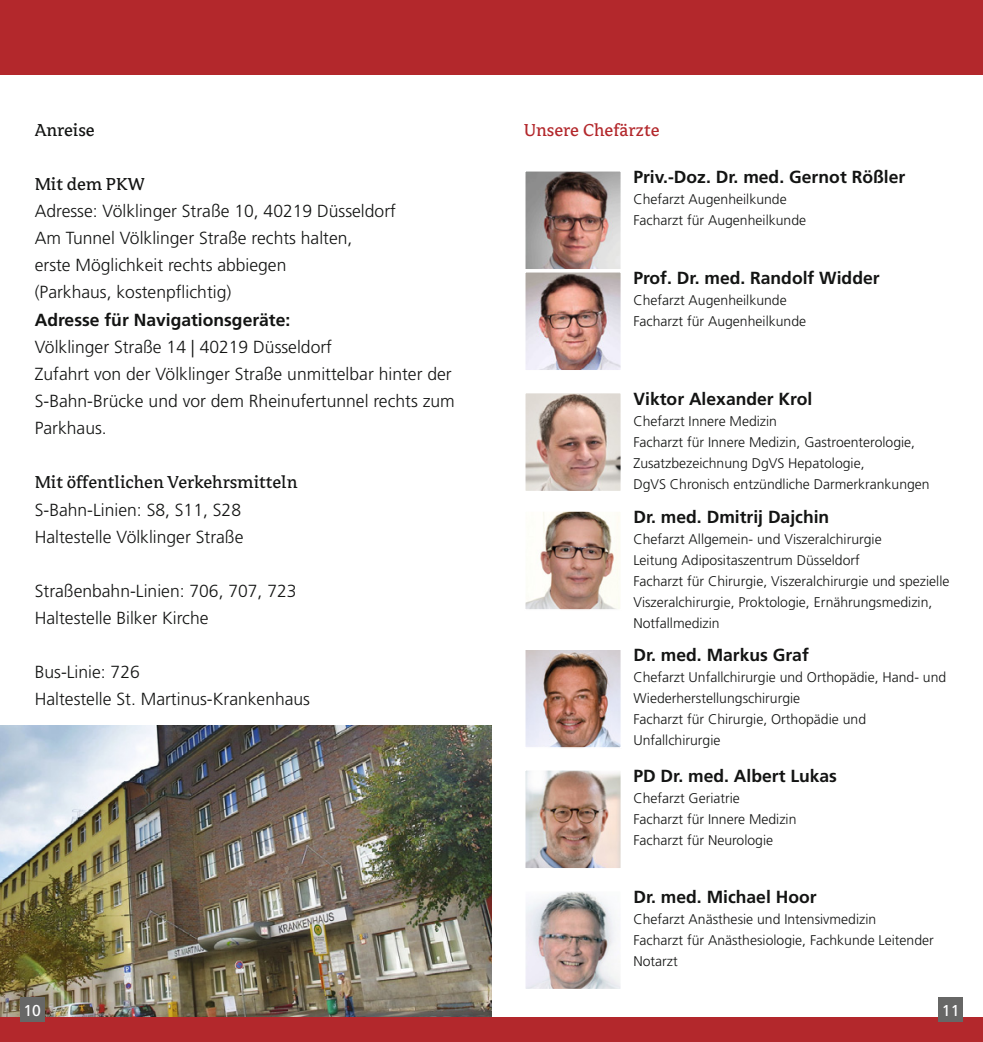
<style>
.page{position:relative;width:983px;height:1042px;background:#fff}
.page>*{position:absolute;margin:0;border:0;box-sizing:border-box;transform-origin:0 0}
.t1{font:19.25px "Avance Pro";color:#131413}
.t2{font:19.25px "Avance Pro";color:#b3282c}
.t3{font:300 17.5px/27.1px "Frutiger LT Std";color:#131413}
.t4{font:700 17.5px "Frutiger LT Std";color:#131413}
.t5{font:15.75px "Frutiger LT Std";color:#fff}
.t6{font:300 14px/21px "Frutiger LT Std";color:#131413}
</style>
<div class="page">
<img style="left:526px;top:173px;width:93px;height:95px">
<div style="left:523px;top:170px;width:99px;height:101px;border:2px solid #fff"></div>
<img style="left:526px;top:274px;width:93px;height:95px">
<div style="left:523px;top:271px;width:99px;height:101px;border:2px solid #fff"></div>
<img style="left:526px;top:395px;width:93px;height:94px">
<div style="left:523px;top:392px;width:99px;height:100px;border:2px solid #fff"></div>
<img style="left:526px;top:513px;width:93px;height:95px">
<div style="left:523px;top:510px;width:99px;height:101px;border:2px solid #fff"></div>
<img style="left:526px;top:651px;width:93px;height:95px">
<div style="left:523px;top:648px;width:99px;height:101px;border:2px solid #fff"></div>
<img style="left:526px;top:772px;width:93px;height:95px">
<div style="left:523px;top:769px;width:99px;height:101px;border:2px solid #fff"></div>
<img style="left:526px;top:892px;width:93px;height:95px">
<div style="left:523px;top:889px;width:99px;height:101px;border:2px solid #fff"></div>
<img style="left:0;top:726px;width:491px;height:291px">
<div style="left:0;top:0;width:982px;height:74px;background:#b3282c"></div>
<div style="left:0;top:1017px;width:982px;height:25px;background:#b3282c"></div>
<div style="left:20px;top:997px;width:25px;height:25px;background:#676766"></div>
<div style="left:938px;top:997px;width:24px;height:25px;background:#676766"></div>
<h1 class="t1" style="left:35px;top:122px;width:62px">Anreise</h1>
<h1 class="t1" style="left:35px;top:176px;width:112px">Mit dem PKW</h1>
<p class="t3" style="left:35px;top:198px;width:362px">Adresse: Völklinger Straße 10, 40219 Düsseldorf Am Tunnel Völklinger Straße rechts halten,<br>erste Möglichkeit rechts abbiegen<br>(Parkhaus, kostenpflichtig)</p>
<p class="t4" style="left:35px;top:311px;width:257px">Adresse für Navigationsgeräte:</p>
<p class="t3" style="left:35px;top:334px;width:421px">Völklinger Straße 14 | 40219 Düsseldorf<br>Zufahrt von der Völklinger Straße unmittelbar hinter der S-Bahn-Brücke und vor dem Rheinufertunnel rechts zum Parkhaus.</p>
<h1 class="t1" style="left:35px;top:475px;width:264px">Mit öffentlichen Verkehrsmitteln</h1>
<p class="t3" style="left:35px;top:497px;width:210px">S-Bahn-Linien: S8, S11, S28<br>Haltestelle Völklinger Straße</p>
<p class="t3" style="left:35px;top:578px;width:263px">Straßenbahn-Linien: 706, 707, 723<br>Haltestelle Bilker Kirche</p>
<p class="t3" style="left:35px;top:659px;width:277px">Bus-Linie: 726<br>Haltestelle St. Martinus-Krankenhaus</p>
<h1 class="t2" style="left:523px;top:122px;width:137px">Unsere Chefärzte</h1>
<p class="t4" style="left:633px;top:168px;width:273px">Priv.-Doz. Dr. med. Gernot Rößler</p>
<p class="t6" style="left:633px;top:189px;width:174px">Chefarzt Augenheilkunde<br>Facharzt für Augenheilkunde</p>
<p class="t4" style="left:633px;top:269px;width:248px">Prof. Dr. med. Randolf Widder</p>
<p class="t6" style="left:633px;top:290px;width:174px">Chefarzt Augenheilkunde<br>Facharzt für Augenheilkunde</p>
<p class="t4" style="left:633px;top:390px;width:180px">Viktor Alexander Krol</p>
<p class="t6" style="left:633px;top:411px;width:298px">Chefarzt Innere Medizin<br>Facharzt für Innere Medizin, Gastroenterologie, Zusatzbezeichnung DgVS Hepatologie,<br>DgVS Chronisch entzündliche Darmerkrankungen</p>
<p class="t4" style="left:633px;top:508px;width:197px">Dr. med. Dmitrij Dajchin</p>
<p class="t6" style="left:633px;top:529px;width:317px">Chefarzt Allgemein- und Viszeralchirurgie<br>Leitung Adipositaszentrum Düsseldorf<br>Facharzt für Chirurgie, Viszeralchirurgie und spezielle Viszeralchirurgie, Proktologie, Ernährungsmedizin, Notfallmedizin</p>
<p class="t4" style="left:633px;top:646px;width:177px">Dr. med. Markus Graf</p>
<p class="t6" style="left:633px;top:667px;width:314px">Chefarzt Unfallchirurgie und Orthopädie, Hand- und Wiederherstellungs chirurgie<br>Facharzt für Chirurgie, Orthopädie und Unfallchirurgie</p>
<p class="t4" style="left:633px;top:767px;width:205px">PD Dr. med. Albert Lukas</p>
<p class="t6" style="left:633px;top:788px;width:165px">Chefarzt Geriatrie<br>Facharzt für Innere Medizin<br>Facharzt für Neurologie</p>
<p class="t4" style="left:633px;top:888px;width:185px">Dr. med. Michael Hoor</p>
<p class="t6" style="left:633px;top:909px;width:302px">Chefarzt Anästhesie und Intensivmedizin<br>Facharzt für Anästhesiologie, Fachkunde Leitender<br>Notarzt</p>
<p class="t5" style="left:23px;top:1002px;width:19px">10</p>
<p class="t5" style="left:941px;top:1002px;width:19px">11</p>
</div>
